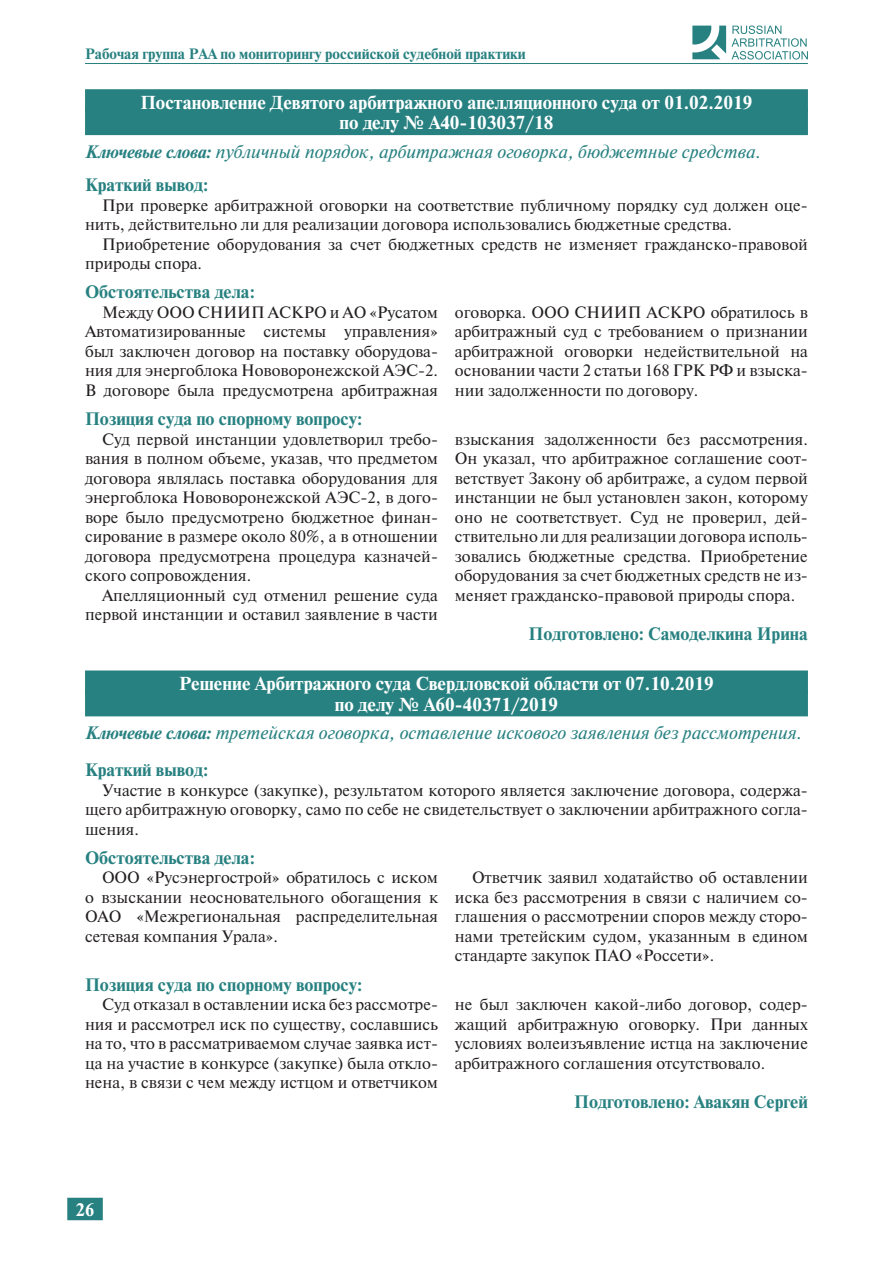
<style>
.page{position:relative;width:893px;height:1263px;background:#fff}
.page>*{position:absolute;margin:0;border:0;box-sizing:border-box;transform-origin:0 0}
.t1{font:700 18.75px/20.7px "Newton C";color:#fff;text-align:center}
.t2{font:italic 18.75px "Newton C";color:#288181}
.t3{font:700 18px "Newton C";color:#288181}
.t4{font:700 18px "Newton C";color:#fff}
.t5{font:16.5px/19.5px "Newton C";color:#231f20;text-align:justify}
.t6{font:700 15px "Newton C";color:#288181}
.s1{font-weight:700;font-size:18px}
</style>
<div class="page">
<div style="left:67px;top:1198px;width:36px;height:22px;background:#288181"></div>
<hr style="left:85px;top:63px;width:723px;height:1px;background:#288181">
<svg style="left:692px;top:26px;width:116px;height:34px"></svg>
<div style="left:85px;top:89px;width:723px;height:23px;background:#288181"></div>
<div style="left:85px;top:108px;width:723px;height:27px;background:#288181"></div>
<div style="left:85px;top:670px;width:723px;height:23px;background:#288181"></div>
<div style="left:85px;top:689px;width:723px;height:27px;background:#288181"></div>
<p class="t6" style="left:85px;top:45px;width:442px">Рабочая группа РАА по мониторингу российской судебной практики</p>
<p class="t1" style="left:140px;top:92px;width:614px">Постановление Девятого арбитражного апелляционного суда от 01.02.2019 по делу № А40-103037/18</p>
<p class="t2" style="left:85px;top:142px;width:677px"><span class="s1">Ключевые слова:</span> публичный порядок, арбитражная оговорка, бюджетные средства.</p>
<p class="t3" style="left:85px;top:175px;width:125px">Краткий вывод:</p>
<p class="t5" style="left:85px;top:195px;width:724px;text-indent:17px">При проверке арбитражной оговорки на соответствие публичному порядку суд должен оце&shy;нить, действительно ли для реализации договора использовались бюджетные средства.</p>
<p class="t5" style="left:85px;top:234px;width:724px;text-indent:17px">Приобретение оборудования за счет бюджетных средств не изменяет гражданско-правовой природы спора.</p>
<p class="t3" style="left:85px;top:282px;width:171px">Обстоятельства дела:</p>
<p class="t5" style="left:85px;top:302px;width:354px;text-indent:17px">Между ООО СНИИП АСКРО и АО «Русатом Автоматизированные системы управления» был заключен договор на поставку оборудова&shy;ния для энергоблока Нововоронежской АЭС-2.<br>В договоре была предусмотрена арбитражная</p>
<p class="t5" style="left:455px;top:302px;width:354px">оговорка. ООО СНИИП АСКРО обратилось в арбитражный суд с требованием о признании арбитражной оговорки недействительной на основании части 2 статьи 168 ГРК РФ и взыска&shy;нии задолженности по договору.</p>
<p class="t3" style="left:85px;top:409px;width:279px">Позиция суда по спорному вопросу:</p>
<p class="t5" style="left:85px;top:429px;width:354px;text-indent:17px">Суд первой инстанции удовлетворил требо&shy;вания в полном объеме, указав, что предметом договора являлась поставка оборудования для энергоблока Нововоронежской АЭС-2, в дого&shy;воре было предусмотрено бюджетное финан&shy;сирование в размере около 80%, а в отношении договора предусмотрена процедура казначей&shy;ского сопровождения.</p>
<p class="t5" style="left:85px;top:585px;width:354px;text-align:right">Апелляционный суд отменил решение суда первой инстанции и оставил заявление в части</p>
<p class="t5" style="left:455px;top:429px;width:354px">взыскания задолженности без рассмотрения.<br>Он указал, что арбитражное соглашение соот&shy;ветствует Закону об арбитраже, а судом первой инстанции не был установлен закон, которому оно не соответствует. Суд не проверил, дей&shy;ствительно ли для реализации договора исполь&shy;зовались бюджетные средства. Приобретение оборудования за счет бюджетных средств не из&shy;меняет гражданско-правовой природы спора.</p>
<p class="t3" style="left:528px;top:623px;width:281px">Подготовлено: Самоделкина Ирина</p>
<p class="t1" style="left:179px;top:673px;width:536px">Решение Арбитражного суда Свердловской области от 07.10.2019 по делу № А60-40371/2019</p>
<p class="t2" style="left:85px;top:723px;width:718px"><span class="s1">Ключевые слова:</span> третейская оговорка, оставление искового заявления без рассмотрения.</p>
<p class="t3" style="left:85px;top:760px;width:125px">Краткий вывод:</p>
<p class="t5" style="left:85px;top:780px;width:724px;text-indent:17px">Участие в конкурсе (закупке), результатом которого является заключение договора, содержа&shy;щего арбитражную оговорку, само по себе не свидетельствует о заключении арбитражного согла&shy;шения.</p>
<p class="t3" style="left:85px;top:848px;width:171px">Обстоятельства дела:</p>
<p class="t5" style="left:85px;top:868px;width:354px;text-indent:17px">ООО «Русэнергострой» обратилось с иском о взыскании неосновательного обогащения к ОАО «Межрегиональная распределительная сетевая компания Урала».</p>
<p class="t5" style="left:455px;top:868px;width:354px;text-indent:17px">Ответчик заявил ходатайство об оставлении иска без рассмотрения в связи с наличием со&shy;глашения о рассмотрении споров между сторо&shy;нами третейским судом, указанным в едином стандарте закупок ПАО «Россети».</p>
<p class="t3" style="left:85px;top:974px;width:279px">Позиция суда по спорному вопросу:</p>
<p class="t5" style="left:85px;top:995px;width:354px;text-indent:17px">Суд отказал в оставлении иска без рассмотре&shy;ния и рассмотрел иск по существу, сославшись на то, что в рассматриваемом случае заявка ист&shy;ца на участие в конкурсе (закупке) была откло&shy;нена, в связи с чем между истцом и ответчиком</p>
<p class="t5" style="left:455px;top:995px;width:354px">не был заключен какой-либо договор, содер&shy;жащий арбитражную оговорку. При данных условиях волеизъявление истца на заключение арбитражного соглашения отсутствовало.</p>
<p class="t3" style="left:574px;top:1091px;width:235px">Подготовлено: Авакян Сергей</p>
<p class="t4" style="left:76px;top:1200px;width:20px">26</p>
</div>
